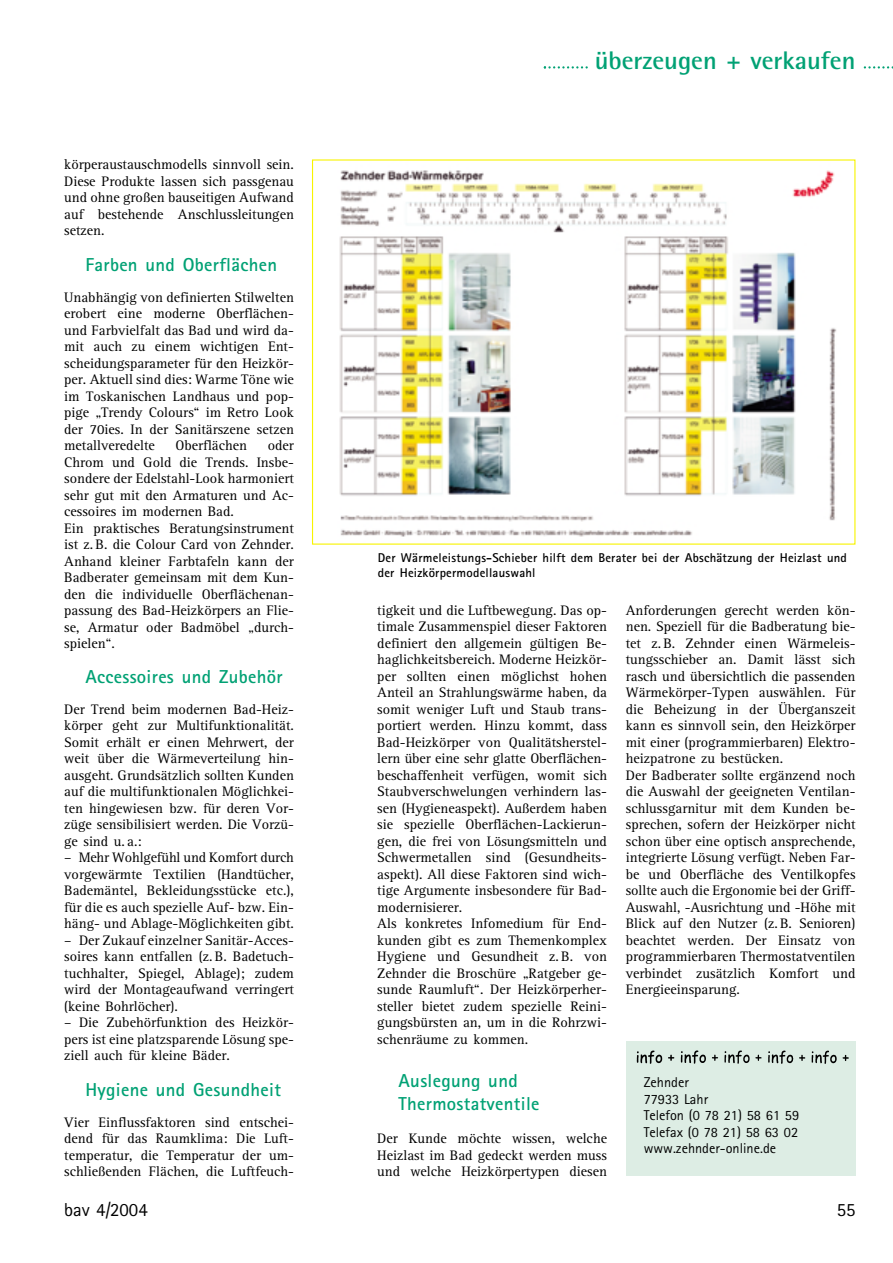
<style>
.page{position:relative;width:893px;height:1263px;background:#fff}
.page>*{position:absolute;margin:0;border:0;box-sizing:border-box;transform-origin:0 0}
.t1{font:700 25.5px "Rotis Semi Sans";color:#00a174}
.t2{font:700 18.75px/22.5px "Rotis Sans Serif";letter-spacing:.015em;color:#00a174}
.t3{font:18.75px "Rotis Sans Serif";color:#000}
.t4{font:14.25px/16.5px "Rotis Serif";color:#000;text-align:justify}
.t5{font:14.25px/16.5px "Rotis Sans Serif";color:#000}
.t6{font:700 12.75px/14.2px "Rotis Sans Serif";letter-spacing:.015em;color:#000}
</style>
<div class="page">
<svg style="left:544px;top:66px;width:348px;height:3px"></svg>
<div style="left:588px;top:51px;width:273px;height:31px;background:#fff"></div>
<div style="left:625px;top:1041px;width:230px;height:135px;background:#ddede4"></div>
<img style="left:636px;top:1050px;width:213px;height:14px">
<img style="left:339px;top:170px;width:498px;height:367px">
<p class="t4" style="left:64px;top:158px;width:231px">körperaustauschmodells sinnvoll sein.<br>Diese Produkte lassen sich passgenau und ohne großen bauseitigen Aufwand auf bestehende Anschlussleitungen setzen.</p>
<h2 class="t2" style="left:85px;top:256px;width:193px">Farben und Oberflächen</h2>
<p class="t4" style="left:64px;top:290px;width:231px">Unabhängig von definierten Stilwelten erobert eine moderne Oberflächen&shy;und Farbvielfalt das Bad und wird da&shy;mit auch zu einem wichtigen Ent&shy;scheidungsparameter für den Heizkör&shy;per. Aktuell sind dies: Warme Töne wie im Toskanischen Landhaus und pop&shy;pige „Trendy Colours“ im Retro Look der 70ies. In der Sanitärszene setzen metallveredelte</p>
<p class="t4" style="left:64px;top:438px;width:231px;text-align:left;text-indent:203px">oder<br>Chrom und Gold die Trends. Insbe&shy;sondere der Edelstahl-Look harmoniert sehr gut mit den Armaturen und Ac&shy;cessoires im modernen Bad.<br>Ein praktisches Beratungsinstrument ist z. B. die Colour Card von Zehnder.<br>Anhand kleiner Farbtafeln kann der<br>Badberater gemeinsam mit dem Kun&shy;den die individuelle Oberflächenan&shy;passung des Bad-Heizkörpers an Flie&shy;se, Armatur oder Badmöbel „durch&shy;spielen“.</p>
<h2 class="t2" style="left:85px;top:668px;width:199px">Accessoires und Zubehör</h2>
<p class="t4" style="left:64px;top:702px;width:231px">Der Trend beim modernen Bad-Heiz&shy;körper geht zur Multifunktionalität.<br>Somit erhält er einen Mehrwert, der weit über die Wärmeverteilung hin&shy;ausgeht. Grundsätzlich sollten Kunden auf die multifunktionalen Möglichkei&shy;ten hingewiesen bzw. für deren Vor&shy;züge sensibilisiert werden. Die Vorzü&shy;ge sind u. a.:</p>
<p class="t4" style="left:64px;top:851px;width:231px">– Mehr Wohlgefühl und Komfort durch vorgewärmte Textilien (Handtücher, Bademäntel, Bekleidungsstücke etc.), für die es auch spezielle Auf- bzw. Ein&shy;häng- und Ablage-Möglichkeiten gibt.</p>
<p class="t4" style="left:64px;top:933px;width:231px">– Der Zukauf einzelner Sanitär-Acces&shy;soires kann entfallen (z. B. Badetuch&shy;tuchhalter, Spiegel, Ablage); zudem wird der Montageaufwand verringert (keine Bohrlöcher).</p>
<p class="t4" style="left:64px;top:1016px;width:231px">– Die Zubehörfunktion des Heizkör&shy;pers ist eine platzsparende Lösung spe&shy;ziell auch für kleine Bäder.</p>
<h2 class="t2" style="left:85px;top:1081px;width:197px">Hygiene und Gesundheit</h2>
<p class="t4" style="left:64px;top:1115px;width:231px">Vier Einflussfaktoren sind entschei&shy;dend für das Raumklima: Die Luft&shy;temperatur, die Temperatur der um&shy;schließenden Flächen, die Luftfeuch-</p>
<p class="t4" style="left:175px;top:438px;width:73px">Oberflächen</p>
<h1 class="t1" style="left:595px;top:51px;width:262px">überzeugen + verkaufen</h1>
<p class="t6" style="left:378px;top:552px;width:470px">Der Wärmeleistungs-Schieber hilft dem Berater bei der Abschätzung der Heizlast und der Heizkörpermodellauswahl</p>
<p class="t4" style="left:377px;top:603px;width:231px;text-align:left">tigkeit und die Luftbewegung. Das op&shy;timale Zusammenspiel dieser Faktoren definiert den allgemein gültigen Be&shy;haglichkeitsbereich. Moderne Heizkör&shy;per sollten einen möglichst hohen Anteil an Strahlungswärme haben, da somit weniger Luft und Staub trans&shy;portiert werden. Hinzu kommt, dass Bad-Heizkörper von Qualitätsherstel&shy;lern über eine sehr glatte Oberflächen&shy;beschaffenheit verfügen, womit sich Staubverschwelungen verhindern las&shy;sen (Hygieneaspekt). Außerdem haben sie spezielle Oberflächen-Lackierun&shy;gen, die frei von Lösungsmitteln und Schwermetallen sind (Gesundheits&shy;aspekt). All diese Faktoren sind wich&shy;tige Argumente insbesondere für Bad&shy;modernisierer.<br>Als konkretes Infomedium für End&shy;kunden gibt es zum Themenkomplex Hygiene und Gesundheit z. B. von Zehnder die Broschüre „Ratgeber ge&shy;sunde Raumluft“. Der Heizkörperher&shy;steller bietet zudem spezielle Reini&shy;gungsbürsten an, um in die Rohrzwi&shy;schenräume zu kommen.</p>
<h2 class="t2" style="left:398px;top:1071px;width:142px">Auslegung und<br>Thermostatventile</h2>
<p class="t4" style="left:377px;top:1131px;width:231px">Der Kunde möchte wissen, welche Heizlast im Bad gedeckt werden muss und welche Heizkörpertypen diesen</p>
<p class="t4" style="left:625px;top:603px;width:231px;text-align:left">Anforderungen gerecht werden kön&shy;nen. Speziell für die Badberatung bie&shy;tet z. B. Zehnder einen Wärmeleis&shy;tungsschieber an. Damit lässt sich rasch und übersichtlich die passenden Wärmekörper-Typen auswählen. Für die Beheizung in der Überganszeit kann es sinnvoll sein, den Heizkörper mit einer (programmierbaren) Elektro&shy;heizpatrone zu bestücken.<br>Der Badberater sollte ergänzend noch die Auswahl der geeigneten Ventilan&shy;schlussgarnitur mit dem Kunden be&shy;sprechen, sofern der Heizkörper nicht schon über eine optisch ansprechende, integrierte Lösung verfügt. Neben Far&shy;be und Oberfläche des Ventilkopfes sollte auch die Ergonomie bei der Griff-Auswahl, -Ausrichtung und -Höhe mit Blick auf den Nutzer (z. B. Senioren) beachtet werden. Der Einsatz von programmierbaren Thermostatventilen verbindet zusätzlich Komfort und Energieeinsparung.</p>
<p class="t5" style="left:643px;top:1075px;width:157px">Zehnder<br>77933 Lahr<br>Telefon (0 78 21) 58 61 59<br>Telefax (0 78 21) 58 63 02 www.zehnder-online.de</p>
<h2 class="t3" style="left:64px;top:1203px;width:85px">bav 4/2004</h2>
<h2 class="t3" style="left:836px;top:1203px;width:20px">55</h2>
</div>
